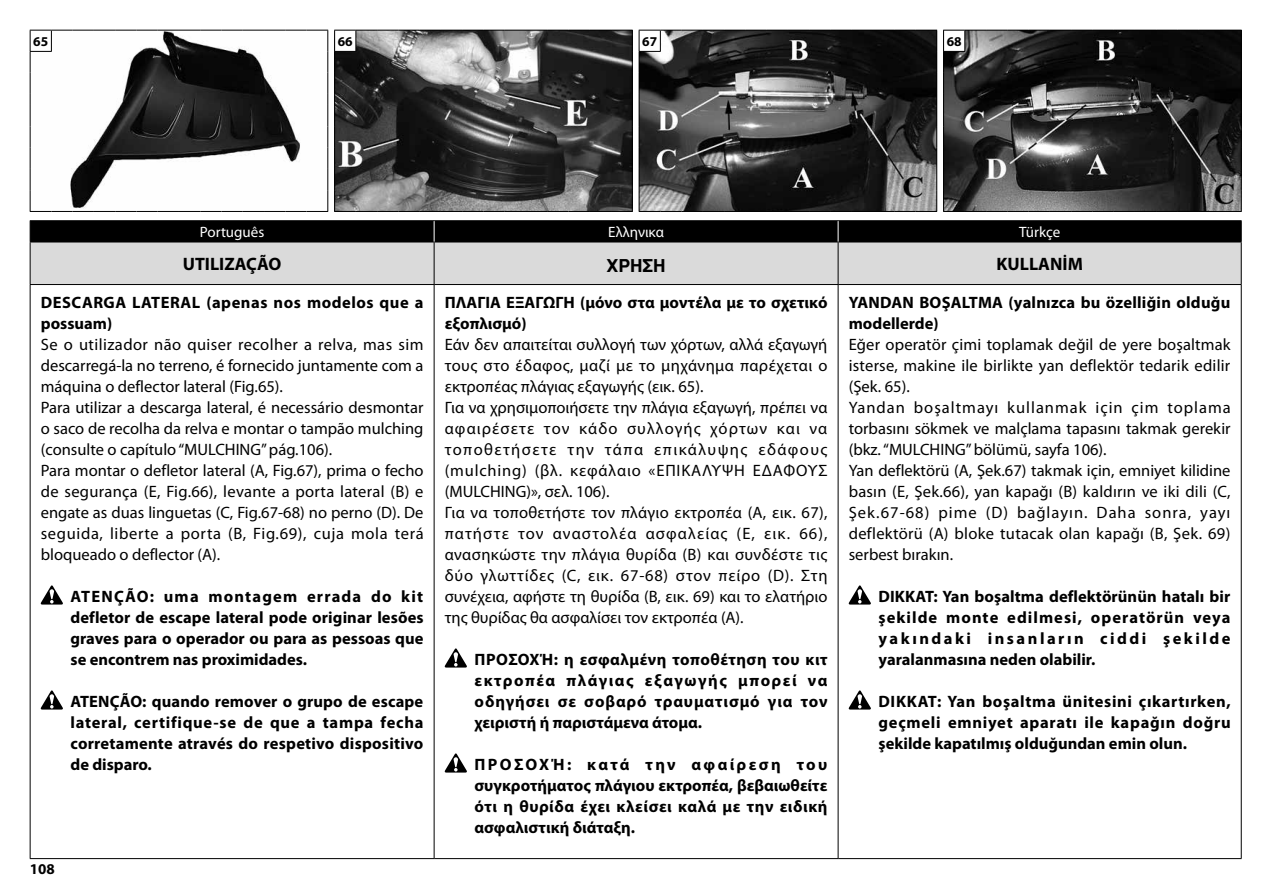
<style>
.page{position:relative;width:1263px;height:893px;background:#fff}
.page>*{position:absolute;margin:0;border:0;box-sizing:border-box;transform-origin:0 0}
.t1{font:700 18px "Myriad Pro";color:#000}
.t2{font:700 18px "Gr Helvetica";color:#000}
.t3{font:16.5px/21px "Myriad Pro";letter-spacing:.005em;color:#000}
.t4{font:700 16.5px/21px "Myriad Pro";letter-spacing:.005em;color:#000;text-align:justify}
.t5{font:700 16.5px/21px "Myriad Pro";letter-spacing:.03em;color:#000}
.t6{font:15px "Myriad Pro";color:#fff}
.t7{font:700 15px "Myriad Pro";color:#000}
.t8{font:700 13.5px "Myriad Pro";color:#000}
</style>
<div class="page">
<svg style="left:30px;top:30px;width:1212px;height:182px"></svg>
<div style="left:31px;top:243px;width:1210px;height:41px;background:#dadada"></div>
<hr style="left:30px;top:220px;width:404px;height:1px;background:#000">
<hr style="left:434px;top:220px;width:404px;height:1px;background:#000">
<hr style="left:838px;top:220px;width:403px;height:1px;background:#000">
<hr style="left:30px;top:242px;width:404px;height:1px;background:#000">
<hr style="left:30px;top:242px;width:1px;height:42px;background:#000">
<hr style="left:434px;top:242px;width:404px;height:1px;background:#000">
<hr style="left:434px;top:242px;width:1px;height:42px;background:#000">
<hr style="left:838px;top:242px;width:403px;height:1px;background:#000">
<hr style="left:838px;top:242px;width:1px;height:42px;background:#000">
<hr style="left:1241px;top:242px;width:1px;height:42px;background:#000">
<hr style="left:30px;top:284px;width:404px;height:1px;background:#000">
<hr style="left:30px;top:285px;width:1px;height:573px;background:#000">
<hr style="left:434px;top:284px;width:404px;height:1px;background:#000">
<hr style="left:434px;top:285px;width:1px;height:573px;background:#000">
<hr style="left:838px;top:284px;width:403px;height:1px;background:#000">
<hr style="left:838px;top:285px;width:1px;height:573px;background:#000">
<hr style="left:1241px;top:285px;width:1px;height:573px;background:#000">
<hr style="left:30px;top:858px;width:404px;height:1px;background:#000">
<hr style="left:434px;top:858px;width:404px;height:1px;background:#000">
<hr style="left:838px;top:858px;width:403px;height:1px;background:#000">
<div style="left:30px;top:221px;width:1212px;height:21px;background:#000"></div>
<svg style="left:41px;top:585px;width:22px;height:20px"></svg>
<svg style="left:41px;top:690px;width:22px;height:20px"></svg>
<svg style="left:445px;top:648px;width:22px;height:20px"></svg>
<svg style="left:445px;top:753px;width:22px;height:20px"></svg>
<svg style="left:849px;top:585px;width:22px;height:20px"></svg>
<svg style="left:849px;top:690px;width:22px;height:20px"></svg>
<p class="t8" style="left:33px;top:32px;width:16px">65</p>
<p class="t8" style="left:338px;top:32px;width:16px">66</p>
<p class="t8" style="left:642px;top:32px;width:16px">67</p>
<p class="t8" style="left:947px;top:32px;width:16px">68</p>
<p class="t6" style="left:200px;top:224px;width:66px">Português</p>
<p class="t6" style="left:608px;top:224px;width:57px">Ελληνικα</p>
<p class="t6" style="left:1019px;top:224px;width:43px">Türkçe</p>
<p class="t1" style="left:183px;top:252px;width:100px">UTILIZAÇÃO</p>
<p class="t2" style="left:606px;top:256px;width:61px">XPH™H</p>
<p class="t1" style="left:996px;top:252px;width:88px">KULLANİM</p>
<p class="t5" style="left:41px;top:291px;width:384px">DESCARGA LATERAL (apenas nos modelos que a possuam)</p>
<p class="t3" style="left:41px;top:334px;width:384px">Se o utilizador não quiser recolher a relva, mas sim descarregá-la no terreno, é fornecido juntamente com a máquina o deflector lateral (Fig.65).<br>Para utilizar a descarga lateral, é necessário desmontar o saco de recolha da relva e montar o tampão mulching (consulte o capítulo “MULCHING” pág.106).<br>Para montar o defletor lateral (A, Fig.67), prima o fecho de segurança (E, Fig.66), levante a porta lateral (B) e engate as duas linguetas (C, Fig.67-68) no perno (D). De seguida, liberte a porta (B, Fig.69), cuja mola terá bloqueado o deflector (A).</p>
<p class="t4" style="left:71px;top:585px;width:355px">ATENÇÃO: uma montagem errada do kit defletor de escape lateral pode originar lesões graves para o operador ou para as pessoas que se encontrem nas proximidades.</p>
<p class="t4" style="left:71px;top:690px;width:354px">ATENÇÃO: quando remover o grupo de escape lateral, certifique-se de que a tampa fecha corretamente através do respetivo dispositivo de disparo.</p>
<p class="t4" style="left:445px;top:291px;width:384px">ΠΛΑΓΙΑ ΕΞΑΓΩΓΗ (μόνο στα μοντέλα με το σχετικό εξοπλισμό)</p>
<p class="t3" style="left:445px;top:334px;width:384px">Εάν δεν απαιτείται συλλογή των χόρτων, αλλά εξαγωγή τους στο έδαφος, μαζί με το μηχάνημα παρέχεται ο εκτροπέας πλάγιας εξαγωγής (εικ. 65).<br>Για να χρησιμοποιήσετε την πλάγια εξαγωγή, πρέπει να αφαιρέσετε τον κάδο συλλογής χόρτων και να τοποθετήσετε την τάπα επικάλυψης εδάφους (mulching) (βλ. κεφάλαιο «ΕΠΙΚΑΛΥΨΗ ΕΔΑΦΟΥΣ (MULCHING)», σελ. 106).<br>Για να τοποθετήστε τον πλάγιο εκτροπέα (A, εικ. 67), πατήστε τον αναστολέα ασφαλείας (Ε, εικ. 66), ανασηκώστε την πλάγια θυρίδα (B) και συνδέστε τις δύο γλωττίδες (C, εικ. 67-68) στον πείρο (D). Στη συνέχεια, αφήστε τη θυρίδα (B, εικ. 69) και το ελατήριο της θυρίδας θα ασφαλίσει τον εκτροπέα (A).</p>
<p class="t4" style="left:474px;top:648px;width:355px">ΠΡΟΣΟΧΉ: η εσφαλμένη τοποθέτηση του κιτ εκτροπέα πλάγιας εξαγωγής μπορεί να οδηγήσει σε σοβαρό τραυματισμό για τον χειριστή ή παριστάμενα άτομα.</p>
<p class="t4" style="left:474px;top:753px;width:355px">ΠΡΟΣΟΧΉ: κατά την αφαίρεση του συγκροτήματος πλάγιου εκτροπέα, βεβαιωθείτε ότι η θυρίδα έχει κλείσει καλά με την ειδική ασφαλιστική διάταξη.</p>
<p class="t4" style="left:849px;top:291px;width:383px">YANDAN BOŞALTMA (yalnızca bu özelliğin olduğu modellerde)</p>
<p class="t3" style="left:849px;top:334px;width:384px">Eğer operatör çimi toplamak değil de yere boşaltmak isterse, makine ile birlikte yan deflektör tedarik edilir (Şek. 65).<br>Yandan boşaltmayı kullanmak için çim toplama torbasını sökmek ve malçlama tapasını takmak gerekir (bkz. “MULCHING” bölümü, sayfa 106).<br>Yan deflektörü (A, Şek.67) takmak için, emniyet kilidine basın (E, Şek.66), yan kapağı (B) kaldırın ve iki dili (C, Şek.67-68) pime (D) bağlayın. Daha sonra, yayı deflektörü (A) bloke tutacak olan kapağı (B, Şek. 69) serbest bırakın.</p>
<p class="t4" style="left:878px;top:585px;width:354px">DIKKAT: Yan boşaltma deflektörünün hatalı bir şekilde monte edilmesi, operatörün veya yakındaki insanların ciddi şekilde yaralanmasına neden olabilir.</p>
<p class="t4" style="left:878px;top:690px;width:354px">DIKKAT: Yan boşaltma ünitesini çıkartırken, geçmeli emniyet aparatı ile kapağın doğru şekilde kapatılmış olduğundan emin olun.</p>
<p class="t7" style="left:30px;top:860px;width:26px">108</p>
</div>
